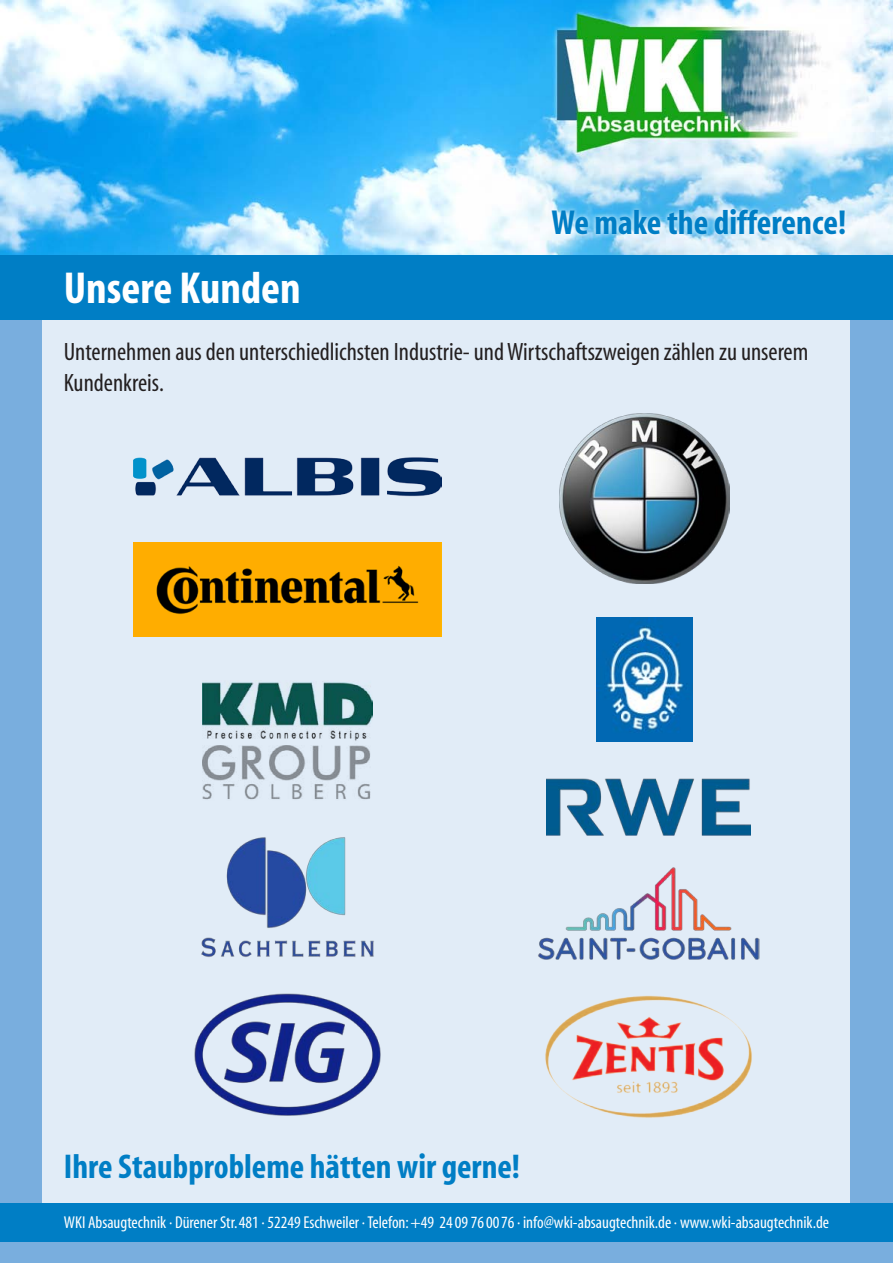
<style>
.page{position:relative;width:893px;height:1263px;background:#fff}
.page>*{position:absolute;margin:0;border:0;box-sizing:border-box;transform-origin:0 0}
.t1{font:700 condensed 45px "Myriad";color:#fff}
.t2{font:700 condensed 34.8px "Myriad";color:#007ec5}
.t3{font:700 condensed 34.5px "Myriad";color:#007ec5}
.Fließtext{font:condensed 25.2px/31.5px "Myriad";color:#231f20}
.t4{font:condensed 17.25px "Myriad";color:#fff}
</style>
<div class="page">
<img style="left:0;top:0;width:893px;height:255px">
<div style="left:0;top:309px;width:893px;height:954px;background:#79aede"></div>
<svg style="left:546px;top:203px;width:304px;height:36px"></svg>
<div style="left:43px;top:309px;width:807px;height:894px;background:#e1ecf7"></div>
<div style="left:0;top:255px;width:893px;height:64px;background:#007ec5"></div>
<div style="left:0;top:1203px;width:893px;height:39px;background:#007ec5"></div>
<img style="left:559px;top:414px;width:170px;height:170px">
<img style="left:547px;top:778px;width:203px;height:57px">
<img style="left:596px;top:617px;width:96px;height:125px">
<img style="left:538px;top:867px;width:221px;height:93px">
<img style="left:545px;top:995px;width:207px;height:123px">
<img style="left:134px;top:457px;width:307px;height:40px">
<img style="left:134px;top:542px;width:307px;height:94px">
<img style="left:194px;top:993px;width:187px;height:123px">
<img style="left:201px;top:837px;width:173px;height:120px">
<img style="left:202px;top:682px;width:171px;height:118px">
<p class="t1" style="left:64px;top:265px;width:238px">Unsere Kunden</p>
<p class="t2" style="left:552px;top:205px;width:296px">We make the difference!</p>
<p class="Fließtext" style="left:64px;top:336px;width:746px">Unternehmen aus den unterschiedlichsten Industrie- und Wirtschaftszweigen zählen zu unserem<br>Kundenkreis.</p>
<p class="t3" style="left:64px;top:1149px;width:458px">Ihre Staubprobleme hätten wir gerne!</p>
<p class="t4" style="left:64px;top:1214px;width:767px">WKI Absaugtechnik · Dürener Str. 481 · 52249 Eschweiler · Telefon: +49 24 09 76 0076 · info@wki-absaugtechnik.de · www.wki-absaugtechnik.de</p>
</div>
